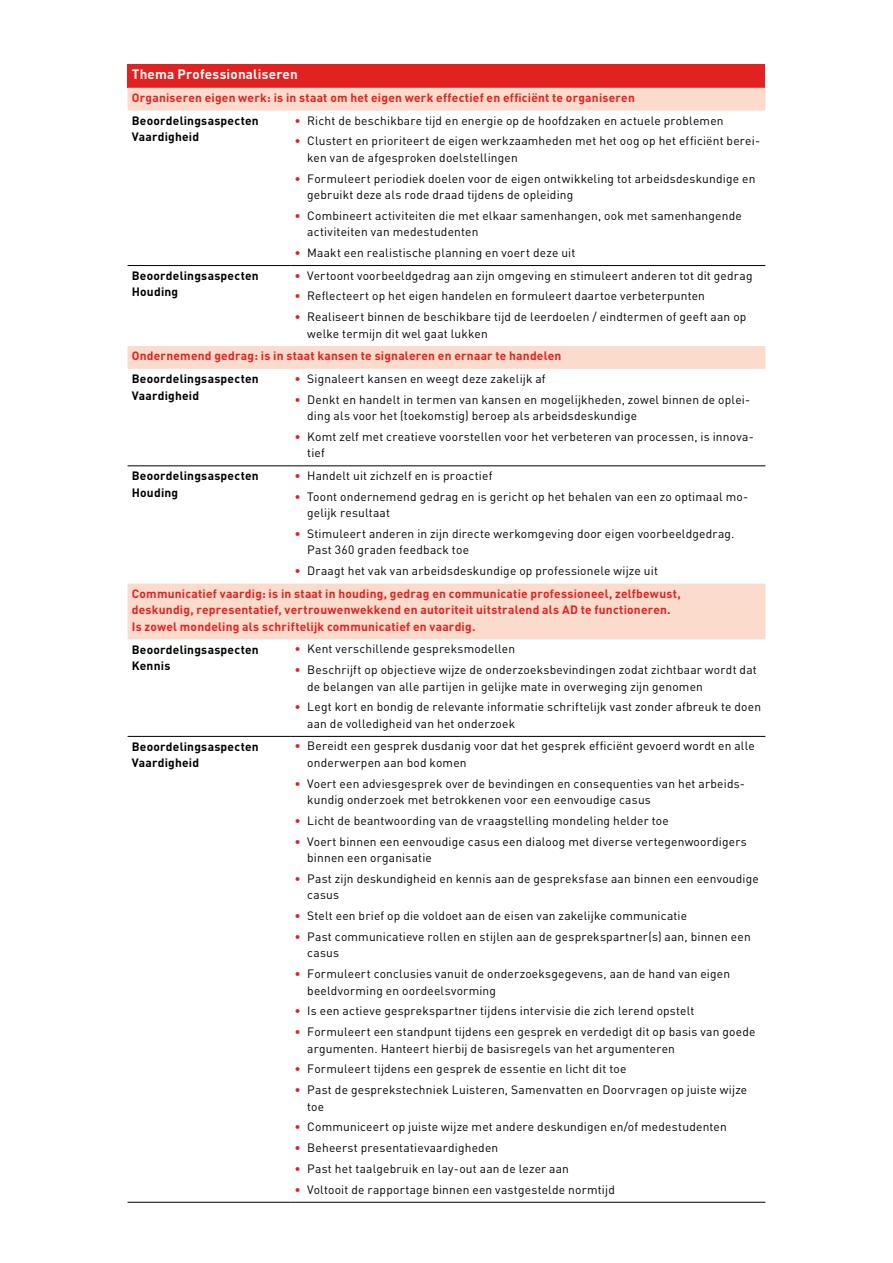
<style>
.page{position:relative;width:893px;height:1263px;background:#fff}
.page>*{position:absolute;margin:0;border:0;box-sizing:border-box;transform-origin:0 0}
.t1{font:700 13.5px "DIN";letter-spacing:.015em;color:#fff}
.t2{font:12px/16.5px "DIN";letter-spacing:.015em;color:#000}
.t3{font:700 12px/22.8px "DIN";letter-spacing:.015em;color:#e12221}
.t4{font:700 12px/16.5px "DIN";letter-spacing:.02em;color:#000}
.s1{color:#e12221}
.s2{font-weight:400}
.s3{font-weight:400;color:#000}
</style>
<div class="page">
<div style="left:128px;top:64px;width:637px;height:24px;background:#e12221"></div>
<svg style="left:128px;top:88px;width:637px;height:551px"></svg>
<hr style="left:128px;top:736px;width:162px;height:1px;background:#000">
<hr style="left:290px;top:736px;width:475px;height:1px;background:#000">
<hr style="left:128px;top:265px;width:162px;height:1px;background:#000">
<hr style="left:290px;top:265px;width:475px;height:1px;background:#000">
<hr style="left:128px;top:465px;width:162px;height:1px;background:#000">
<hr style="left:290px;top:465px;width:475px;height:1px;background:#000">
<hr style="left:128px;top:1202px;width:162px;height:1px;background:#000">
<hr style="left:290px;top:1202px;width:475px;height:1px;background:#000">
<p class="t1" style="left:132px;top:66px;width:168px">Thema Professionaliseren</p>
<p class="t3" style="left:132px;top:86px;width:505px">Organiseren eigen werk: is in staat om het eigen werk effectief en efficiënt te organiseren</p>
<p class="t4" style="left:132px;top:112px;width:128px">Beoordelingsaspecten<br>Vaardigheid</p>
<p class="t2" style="left:294px;top:112px;width:431px"><span class="s1">•</span> Richt de beschikbare tijd en energie op de hoofdzaken en actuele problemen</p>
<p class="t2" style="left:307px;top:132px;width:454px;text-indent:-13px"><span class="s1">•</span> Clustert en prioriteert de eigen werkzaamheden met het oog op het efficiënt berei&shy;ken van de afgesproken doelstellingen</p>
<p class="t2" style="left:307px;top:170px;width:450px;text-indent:-13px"><span class="s1">•</span> Formuleert periodiek doelen voor de eigen ontwikkeling tot arbeidsdeskundige en gebruikt deze als rode draad tijdens de opleiding</p>
<p class="t2" style="left:307px;top:207px;width:436px;text-indent:-13px"><span class="s1">•</span> Combineert activiteiten die met elkaar samenhangen, ook met samenhangende activiteiten van medestudenten</p>
<p class="t2" style="left:294px;top:244px;width:282px"><span class="s1">•</span> Maakt een realistische planning en voert deze uit</p>
<p class="t4" style="left:132px;top:267px;width:128px">Beoordelingsaspecten<br>Houding</p>
<p class="t2" style="left:294px;top:267px;width:460px"><span class="s1">•</span> Vertoont voorbeeldgedrag aan zijn omgeving en stimuleert anderen tot dit gedrag</p>
<p class="t2" style="left:294px;top:287px;width:412px"><span class="s1">•</span> Reflecteert op het eigen handelen en formuleert daartoe verbeterpunten</p>
<p class="t2" style="left:307px;top:308px;width:441px;text-indent:-13px"><span class="s1">•</span> Realiseert binnen de beschikbare tijd de leerdoelen / eindtermen of geeft aan op welke termijn dit wel gaat lukken</p>
<p class="t3" style="left:132px;top:344px;width:431px">Ondernemend gedrag: is in staat kansen te signaleren en ernaar te handelen</p>
<p class="t4" style="left:132px;top:370px;width:128px">Beoordelingsaspecten<br>Vaardigheid</p>
<p class="t2" style="left:294px;top:370px;width:253px"><span class="s1">•</span> Signaleert kansen en weegt deze zakelijk af</p>
<p class="t2" style="left:307px;top:391px;width:444px;text-indent:-13px"><span class="s1">•</span> Denkt en handelt in termen van kansen en mogelijkheden, zowel binnen de oplei&shy;ding als voor het (toekomstig) beroep als arbeidsdeskundige</p>
<p class="t2" style="left:307px;top:428px;width:448px;text-indent:-13px"><span class="s1">•</span> Komt zelf met creatieve voorstellen voor het verbeteren van processen, is innova&shy;tief</p>
<p class="t4" style="left:132px;top:467px;width:128px">Beoordelingsaspecten<br>Houding</p>
<p class="t2" style="left:294px;top:467px;width:199px"><span class="s1">•</span> Handelt uit zichzelf en is proactief</p>
<p class="t2" style="left:307px;top:488px;width:443px;text-indent:-13px"><span class="s1">•</span> Toont ondernemend gedrag en is gericht op het behalen van een zo optimaal mo&shy;gelijk resultaat</p>
<p class="t2" style="left:307px;top:525px;width:429px;text-indent:-13px"><span class="s1">•</span> Stimuleert anderen in zijn directe werkomgeving door eigen voorbeeldgedrag.<br>Past 360 graden feedback toe</p>
<p class="t3" style="left:132px;top:559px;width:551px;text-indent:163px"><span class="s2">•</span> <span class="s3">Draagt het vak van arbeidsdeskundige op professionele wijze uit<br></span>Communicatief vaardig: is in staat in houding, gedrag en communicatie professioneel, zelfbewust,</p>
<p class="t3" style="left:132px;top:601px;width:540px;line-height:16.5px">deskundig, representatief, vertrouwenwekkend en autoriteit uitstralend als AD te functioneren.<br>Is zowel mondeling als schriftelijk communicatief en vaardig.</p>
<p class="t4" style="left:132px;top:640px;width:128px">Beoordelingsaspecten<br>Kennis</p>
<p class="t2" style="left:294px;top:640px;width:222px"><span class="s1">•</span> Kent verschillende gespreksmodellen</p>
<p class="t2" style="left:307px;top:661px;width:451px;text-indent:-13px"><span class="s1">•</span> Beschrijft op objectieve wijze de onderzoeksbevindingen zodat zichtbaar wordt dat de belangen van alle partijen in gelijke mate in overweging zijn genomen</p>
<p class="t2" style="left:307px;top:698px;width:455px;text-indent:-13px"><span class="s1">•</span> Legt kort en bondig de relevante informatie schriftelijk vast zonder afbreuk te doen aan de volledigheid van het onderzoek</p>
<p class="t4" style="left:132px;top:737px;width:128px">Beoordelingsaspecten<br>Vaardigheid</p>
<p class="t2" style="left:307px;top:737px;width:449px;text-indent:-13px"><span class="s1">•</span> Bereidt een gesprek dusdanig voor dat het gesprek efficiënt gevoerd wordt en alle onderwerpen aan bod komen</p>
<p class="t2" style="left:307px;top:775px;width:439px;text-indent:-13px"><span class="s1">•</span> Voert een adviesgesprek over de bevindingen en consequenties van het arbeids&shy;kundig onderzoek met betrokkenen voor een eenvoudige casus</p>
<p class="t2" style="left:294px;top:812px;width:376px"><span class="s1">•</span> Licht de beantwoording van de vraagstelling mondeling helder toe</p>
<p class="t2" style="left:307px;top:833px;width:441px;text-indent:-13px"><span class="s1">•</span> Voert binnen een eenvoudige casus een dialoog met diverse vertegenwoordigers binnen een organisatie</p>
<p class="t2" style="left:307px;top:870px;width:453px;text-indent:-13px"><span class="s1">•</span> Past zijn deskundigheid en kennis aan de gespreksfase aan binnen een eenvoudige casus</p>
<p class="t2" style="left:294px;top:907px;width:394px"><span class="s1">•</span> Stelt een brief op die voldoet aan de eisen van zakelijke communicatie</p>
<p class="t2" style="left:307px;top:928px;width:445px;text-indent:-13px"><span class="s1">•</span> Past communicatieve rollen en stijlen aan de gesprekspartner(s) aan, binnen een casus</p>
<p class="t2" style="left:307px;top:965px;width:424px;text-indent:-13px"><span class="s1">•</span> Formuleert conclusies vanuit de onderzoeksgegevens, aan de hand van eigen beeldvorming en oordeelsvorming</p>
<p class="t2" style="left:294px;top:1002px;width:402px"><span class="s1">•</span> Is een actieve gesprekspartner tijdens intervisie die zich lerend opstelt</p>
<p class="t2" style="left:307px;top:1023px;width:450px;text-indent:-13px"><span class="s1">•</span> Formuleert een standpunt tijdens een gesprek en verdedigt dit op basis van goede argumenten. Hanteert hierbij de basisregels van het argumenteren</p>
<p class="t2" style="left:294px;top:1060px;width:333px"><span class="s1">•</span> Formuleert tijdens een gesprek de essentie en licht dit toe</p>
<p class="t2" style="left:307px;top:1081px;width:442px;text-indent:-13px"><span class="s1">•</span> Past de gesprekstechniek Luisteren, Samenvatten en Doorvragen op juiste wijze toe</p>
<p class="t2" style="left:294px;top:1118px;width:434px"><span class="s1">•</span> Communiceert op juiste wijze met andere deskundigen en/of medestudenten</p>
<p class="t2" style="left:294px;top:1139px;width:205px"><span class="s1">•</span> Beheerst presentatievaardigheden</p>
<p class="t2" style="left:294px;top:1160px;width:276px"><span class="s1">•</span> Past het taalgebruik en lay-out aan de lezer aan</p>
<p class="t2" style="left:294px;top:1181px;width:322px"><span class="s1">•</span> Voltooit de rapportage binnen een vastgestelde normtijd</p>
</div>
